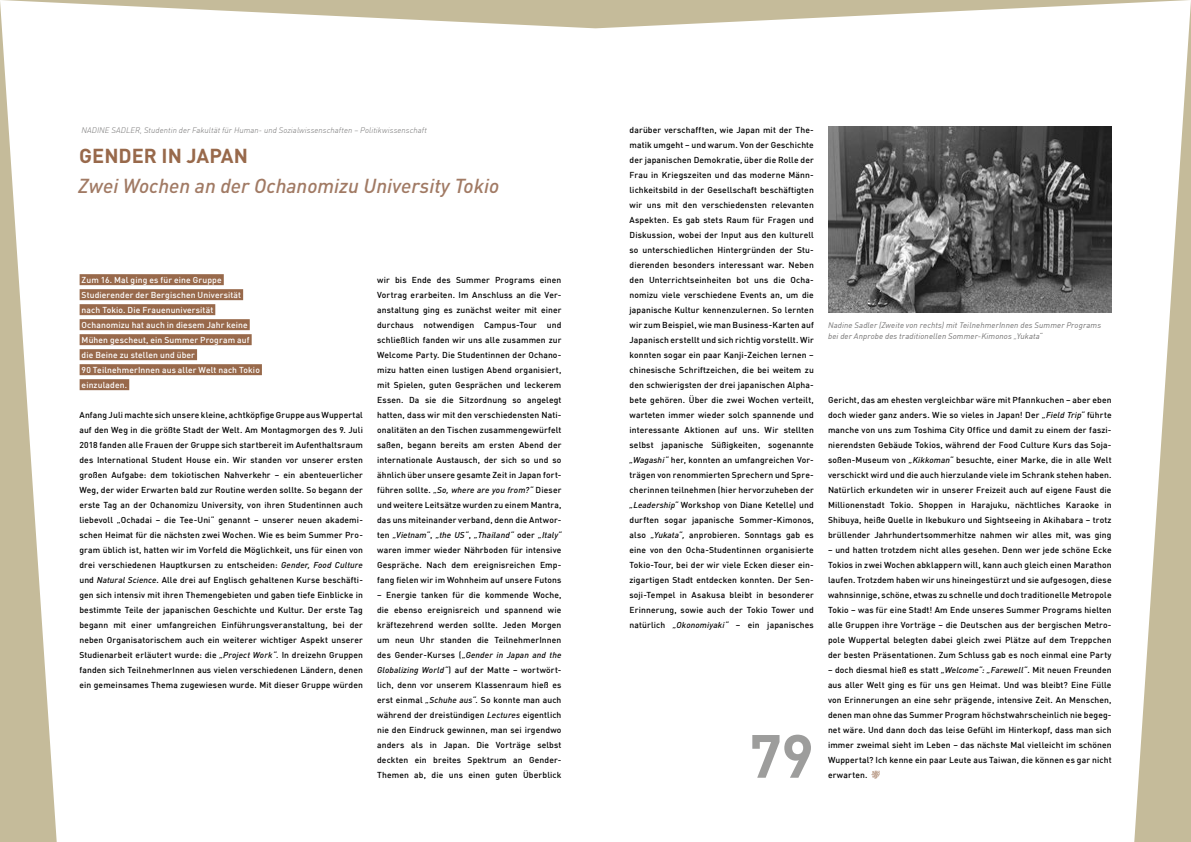
<style>
.page{position:relative;width:1191px;height:842px;background:#fff}
.page>*{position:absolute;margin:0;border:0;box-sizing:border-box;transform-origin:0 0}
.t1{font:700 60px "DIN";color:#9d9d9c}
.t2{font:italic 500 20px "DIN";color:#a17a64}
.t3{font:700 20px "DIN";color:#98694b}
.t4{font:500 8.5px/15px "DIN";letter-spacing:.015em;color:#000;text-align:justify}
.t5{font:500 8.5px/15px "DIN";letter-spacing:.015em;color:#fff}
.t6{font:italic 8px/11px "DIN";letter-spacing:.015em;color:#706f6f}
.t7{font:italic 300 8px "DIN";letter-spacing:.01em;color:#706f6f}
.s1{font-style:italic}
</style>
<div class="page">
<div style="left:80px;top:274px;width:144px;height:11px;background:#98694b"></div>
<div style="left:80px;top:289px;width:163px;height:11px;background:#98694b"></div>
<div style="left:80px;top:304px;width:135px;height:11px;background:#98694b"></div>
<div style="left:80px;top:319px;width:170px;height:11px;background:#98694b"></div>
<div style="left:80px;top:334px;width:172px;height:11px;background:#98694b"></div>
<div style="left:80px;top:349px;width:117px;height:11px;background:#98694b"></div>
<div style="left:80px;top:364px;width:182px;height:11px;background:#98694b"></div>
<div style="left:80px;top:379px;width:49px;height:11px;background:#98694b"></div>
<svg style="left:871px;top:770px;width:9px;height:9px"></svg>
<img style="left:828px;top:126px;width:283px;height:187px">
<svg style="left:57px;top:0;width:1077px;height:28px"></svg>
<svg style="left:1134px;top:0;width:57px;height:842px"></svg>
<svg style="left:0;top:0;width:57px;height:842px"></svg>
<p class="t7" style="left:81px;top:125px;width:347px">NADINE SADLER, Studentin der Fakultät für Human- und Sozialwissenschaften – Politikwissenschaft</p>
<h2 class="t3" style="left:79px;top:142px;width:170px">GENDER IN JAPAN</h2>
<h2 class="t2" style="left:78px;top:173px;width:422px">Zwei Wochen an der Ochanomizu University Tokio</h2>
<p class="t5" style="left:82px;top:272px;width:180px">Zum 16. Mal ging es für eine Gruppe Studierender der Bergischen Universität nach Tokio. Die Frauenuniversität Ochanomizu hat auch in diesem Jahr keine Mühen gescheut, ein Summer Program auf die Beine zu stellen und über<br>90 TeilnehmerInnen aus aller Welt nach Tokio einzuladen.</p>
<p class="t4" style="left:377px;top:272px;width:186px">wir bis Ende des Summer Programs einen Vortrag erarbeiten. Im Anschluss an die Ver&shy;anstaltung ging es zunächst weiter mit einer durchaus notwendigen Campus-Tour und schließlich fanden wir uns alle zusammen zur Welcome Party. Die Studentinnen der Ochano&shy;mizu hatten einen lustigen Abend organisiert, mit Spielen, guten Gesprächen und leckerem Essen. Da sie die Sitzordnung so angelegt hatten, dass wir mit den verschiedensten Nati&shy;onalitäten an den Tischen zusammengewürfelt saßen, begann bereits am ersten Abend der internationale Austausch, der sich so und so ähnlich über unsere gesamte Zeit in Japan fort&shy;führen sollte. <span class="s1">„So, where are you from?“</span> Dieser und weitere Leitsätze wurden zu einem Mantra, das uns miteinander verband, denn die Antwor&shy;ten <span class="s1">„Vietnam“</span>, <span class="s1">„the US“</span>, <span class="s1">„Thailand“</span> oder <span class="s1">„Italy“ </span>waren immer wieder Nährboden für intensive Gespräche. Nach dem ereignisreichen Emp&shy;fang fielen wir im Wohnheim auf unsere Futons</p>
<p class="t4" style="left:377px;top:587px;width:186px">– Energie tanken für die kommende Woche, die ebenso ereignisreich und spannend wie kräftezehrend werden sollte. Jeden Morgen um neun Uhr standen die TeilnehmerInnen des Gender-Kurses (<span class="s1">„Gender in Japan and the Globalizing World“</span>) auf der Matte – wortwört&shy;lich, denn vor unserem Klassenraum hieß es erst einmal <span class="s1">„Schuhe aus“.</span> So konnte man auch während der dreistündigen <span class="s1">Lectures</span> eigentlich nie den Eindruck gewinnen, man sei irgendwo anders als in Japan. Die Vorträge selbst deckten ein breites Spektrum an Gender-Themen ab, die uns einen guten Überblick</p>
<p class="t4" style="left:79px;top:407px;width:285px">Anfang Juli machte sich unsere kleine, achtköpfige Gruppe aus Wuppertal auf den Weg in die größte Stadt der Welt. Am Montagmorgen des 9. Juli 2018 fanden alle Frauen der Gruppe sich startbereit im Aufenthaltsraum des International Student House ein. Wir standen vor unserer ersten großen Aufgabe: dem tokiotischen Nahverkehr – ein abenteuerlicher Weg, der wider Erwarten bald zur Routine werden sollte. So begann der erste Tag an der Ochanomizu University, von ihren Studentinnen auch liebevoll „Ochadai – die Tee-Uni“ genannt – unserer neuen akademi&shy;schen Heimat für die nächsten zwei Wochen. Wie es beim Summer Pro&shy;gram üblich ist, hatten wir im Vorfeld die Möglichkeit, uns für einen von drei verschiedenen Hauptkursen zu entscheiden: <span class="s1">Gender, Food Culture </span>und <span class="s1">Natural Science</span>. Alle drei auf Englisch gehaltenen Kurse beschäfti&shy;gen sich intensiv mit ihren Themengebieten und gaben tiefe Einblicke in bestimmte Teile der japanischen Geschichte und Kultur. Der erste Tag begann mit einer umfangreichen Einführungsveranstaltung, bei der neben Organisatorischem auch ein weiterer wichtiger Aspekt unserer Studienarbeit erläutert wurde: die <span class="s1">„Project Work“.</span> In dreizehn Gruppen fanden sich TeilnehmerInnen aus vielen verschiedenen Ländern, denen ein gemeinsames Thema zugewiesen wurde. Mit dieser Gruppe würden</p>
<p class="t4" style="left:629px;top:122px;width:186px">darüber verschafften, wie Japan mit der The&shy;matik umgeht – und warum. Von der Geschichte der japanischen Demokratie, über die Rolle der Frau in Kriegszeiten und das moderne Männ&shy;lichkeitsbild in der Gesellschaft beschäftigten wir uns mit den verschiedensten relevanten Aspekten. Es gab stets Raum für Fragen und Diskussion, wobei der Input aus den kulturell so unterschiedlichen Hintergründen der Stu&shy;dierenden besonders interessant war. Neben den Unterrichtseinheiten bot uns die Ocha&shy;nomizu viele verschiedene Events an, um die japanische Kultur kennenzulernen. So lernten wir zum Beispiel, wie man Business-Karten auf Japanisch erstellt und sich richtig vorstellt. Wir konnten sogar ein paar Kanji-Zeichen lernen – chinesische Schriftzeichen, die bei weitem zu den schwierigsten der drei japanischen Alpha&shy;bete gehören. Über die zwei Wochen verteilt, warteten immer wieder solch spannende und interessante Aktionen auf uns. Wir stellten selbst japanische Süßigkeiten, sogenannte <span class="s1">„Wagashi“</span> her, konnten an umfangreichen Vor&shy;trägen von renommierten Sprechern und Spre&shy;cherinnen teilnehmen (hier hervorzuheben der <span class="s1">„Leadership“</span> Workshop von Diane Ketelle) und durften sogar japanische Sommer-Kimonos, also <span class="s1">„Yukata“,</span> anprobieren. Sonntags gab es eine von den Ocha-Studentinnen organisierte Tokio-Tour, bei der wir viele Ecken dieser ein&shy;zigartigen Stadt entdecken konnten. Der Sen&shy;soji-Tempel in Asakusa bleibt in besonderer Erinnerung, sowie auch der Tokio Tower und natürlich <span class="s1">„Okonomiyaki“</span> – ein japanisches</p>
<h1 class="t1" style="left:749px;top:717px;width:66px">79</h1>
<p class="t6" style="left:828px;top:319px;width:275px">Nadine Sadler (Zweite von rechts) mit TeilnehmerInnen des Summer Programs bei der Anprobe des traditionellen Sommer-Kimonos „Yukata“</p>
<p class="t4" style="left:828px;top:392px;width:285px">Gericht, das am ehesten vergleichbar wäre mit Pfannkuchen – aber eben doch wieder ganz anders. Wie so vieles in Japan! Der <span class="s1">„Field Trip“</span> führte manche von uns zum Toshima City Office und damit zu einem der faszi&shy;nierendsten Gebäude Tokios, während der Food Culture Kurs das Soja&shy;soßen-Museum von <span class="s1">„Kikkoman“</span> besuchte, einer Marke, die in alle Welt verschickt wird und die auch hierzulande viele im Schrank stehen haben.<br>Natürlich erkundeten wir in unserer Freizeit auch auf eigene Faust die Millionenstadt Tokio. Shoppen in Harajuku, nächtliches Karaoke in Shibuya, heiße Quelle in Ikebukuro und Sightseeing in Akihabara – trotz brüllender Jahrhundertsommerhitze nahmen wir alles mit, was ging</p>
<p class="t4" style="left:828px;top:542px;width:285px">– und hatten trotzdem nicht alles gesehen. Denn wer jede schöne Ecke Tokios in zwei Wochen abklappern will, kann auch gleich einen Marathon laufen. Trotzdem haben wir uns hineingestürzt und sie aufgesogen, diese wahnsinnige, schöne, etwas zu schnelle und doch traditionelle Metropole Tokio – was für eine Stadt! Am Ende unseres Summer Programs hielten alle Gruppen ihre Vorträge – die Deutschen aus der bergischen Metro&shy;pole Wuppertal belegten dabei gleich zwei Plätze auf dem Treppchen der besten Präsentationen. Zum Schluss gab es noch einmal eine Party</p>
<p class="t4" style="left:828px;top:662px;width:285px">– doch diesmal hieß es statt <span class="s1">„Welcome“: „Farewell“</span>. Mit neuen Freunden aus aller Welt ging es für uns gen Heimat. Und was bleibt? Eine Fülle von Erinnerungen an eine sehr prägende, intensive Zeit. An Menschen, denen man ohne das Summer Program höchstwahrscheinlich nie begeg&shy;net wäre. Und dann doch das leise Gefühl im Hinterkopf, dass man sich immer zweimal sieht im Leben – das nächste Mal vielleicht im schönen Wuppertal? Ich kenne ein paar Leute aus Taiwan, die können es gar nicht erwarten.</p>
</div>
